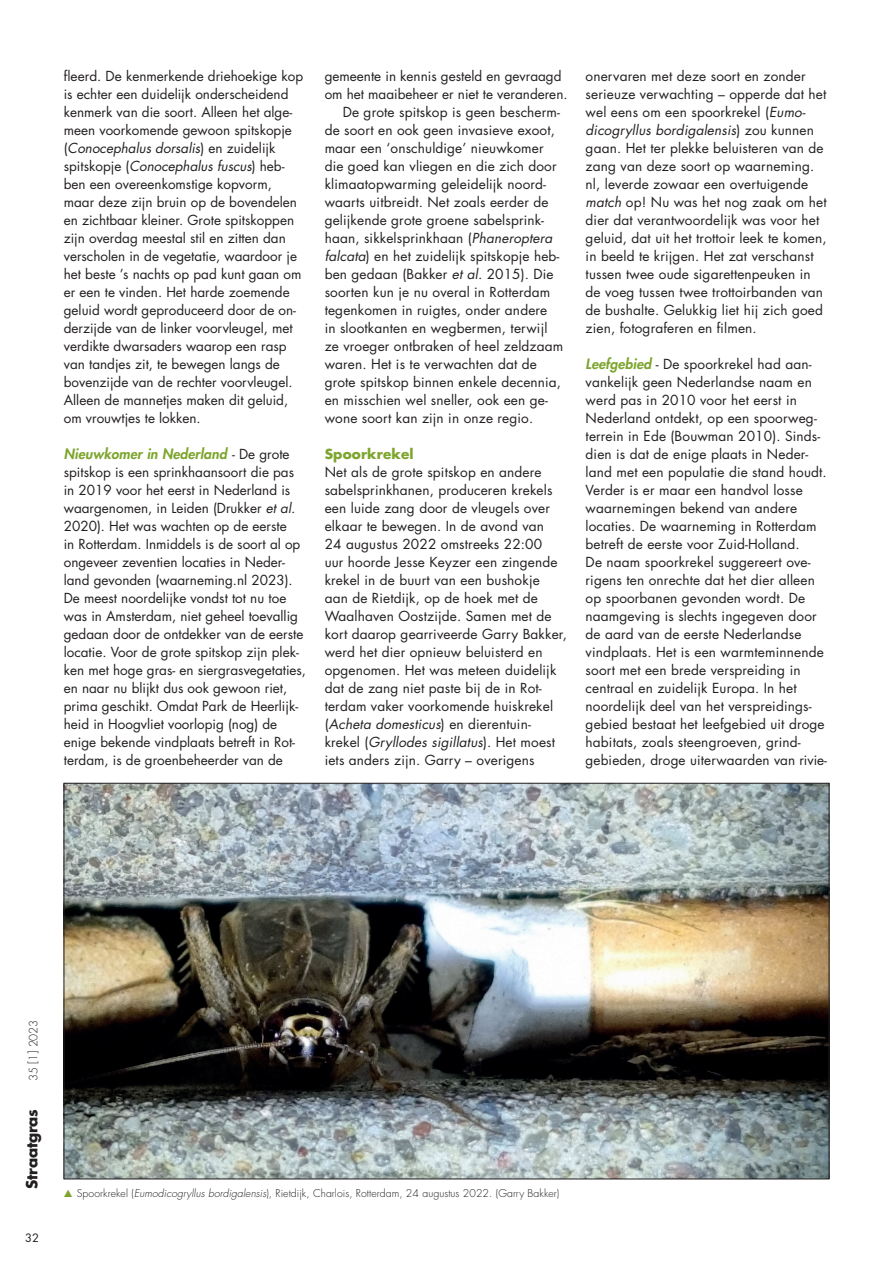
<style>
.page{position:relative;width:893px;height:1263px;background:#fff}
.page>*{position:absolute;margin:0;border:0;box-sizing:border-box;transform-origin:0 0}
.t1{font:700 15px "Futura Std";letter-spacing:-.02em;color:#231f20}
.t2{font:italic 800 13.8px "Futura Std";letter-spacing:.01em;color:#7da52d}
.t3{font:13.5px/18px "Futura Std";letter-spacing:.01em;color:#231f20}
.t4{font:700 13.5px "Futura Std";letter-spacing:.01em;color:#7da52d}
.t5{font:300 11.25px "Futura Std";letter-spacing:-.02em;color:#231f20}
.t6{font:11.25px "Futura Std";color:#231f20}
.t7{font:300 10.5px "Futura Std";letter-spacing:.005em;color:#231f20}
.s1{font-style:italic}
.s2{font-weight:400;font-style:normal;font-size:13.5px;color:#231f20}
.s3{font-weight:800;font-style:italic;font-size:13.8px;color:#7da52d}
.s4{font-family:"European Pi Three";font-weight:400;color:#7da52d}
</style>
<div class="page">
<img style="left:66px;top:785px;width:761px;height:392px">
<p class="t3" style="left:64px;top:67px;width:241px">fleerd. De kenmerkende driehoekige kop is echter een duidelijk onderscheidend kenmerk van die soort. Alleen het alge&shy;meen voorkomende gewoon spitskopje (<span class="s1">Conocephalus dorsalis</span>) en zuidelijk spitskopje (<span class="s1">Conocephalus fuscus</span>) heb&shy;ben een overeenkomstige kopvorm, maar deze zijn bruin op de bovendelen en zichtbaar kleiner. Grote spitskoppen zijn overdag meestal stil en zitten dan verscholen in de vegetatie, waardoor je het beste ’s nachts op pad kunt gaan om er een te vinden. Het harde zoemende geluid wordt geproduceerd door de on&shy;derzijde van de linker voorvleugel, met verdikte dwarsaders waarop een rasp van tandjes zit, te bewegen langs de bovenzijde van de rechter voorvleugel.<br>Alleen de mannetjes maken dit geluid, om vrouwtjes te lokken.</p>
<p class="t2" style="left:64px;top:445px;width:227px">Nieuwkomer in Nederland <span class="s2">- De grote</span></p>
<p class="t3" style="left:64px;top:463px;width:244px">spitskop is een sprinkhaansoort die pas in 2019 voor het eerst in Nederland is waargenomen, in Leiden (Drukker <span class="s1">et al.<br></span>2020). Het was wachten op de eerste<br>in Rotterdam. Inmiddels is de soort al op ongeveer zeventien locaties in Neder&shy;land gevonden (waarneming.nl 2023).<br>De meest noordelijke vondst tot nu toe was in Amsterdam, niet geheel toevallig gedaan door de ontdekker van de eerste locatie. Voor de grote spitskop zijn plek&shy;ken met hoge gras- en siergrasvegetaties, en naar nu blijkt dus ook gewoon riet, prima geschikt. Omdat Park de Heerlijk&shy;heid in Hoogvliet voorlopig (nog) de enige bekende vindplaats betreft in Rot&shy;terdam, is de groenbeheerder van de</p>
<p class="t3" style="left:325px;top:67px;width:238px">gemeente in kennis gesteld en gevraagd</p>
<p class="t3" style="left:325px;top:85px;width:244px">om het maaibeheer er niet te veranderen.</p>
<p class="t3" style="left:343px;top:103px;width:219px">De grote spitskop is geen bescherm-</p>
<p class="t3" style="left:325px;top:121px;width:232px">de soort en ook geen invasieve exoot,</p>
<p class="t3" style="left:325px;top:139px;width:220px">maar een ‘onschuldige’ nieuwkomer</p>
<p class="t3" style="left:325px;top:157px;width:233px">die goed kan vliegen en die zich door</p>
<p class="t3" style="left:325px;top:175px;width:223px">klimaatopwarming geleidelijk noord-</p>
<p class="t3" style="left:325px;top:193px;width:225px">waarts uitbreidt. Net zoals eerder de</p>
<p class="t3" style="left:325px;top:211px;width:221px">gelijkende grote groene sabelsprink-</p>
<p class="t3" style="left:325px;top:229px;width:229px">haan, sikkelsprinkhaan (<span class="s1">Phaneroptera</span></p>
<p class="t3" style="left:325px;top:247px;width:236px"><span class="s1">falcata</span>) en het zuidelijk spitskopje heb-</p>
<p class="t3" style="left:325px;top:265px;width:230px">ben gedaan (Bakker <span class="s1">et al.</span> 2015). Die</p>
<p class="t3" style="left:325px;top:283px;width:227px">soorten kun je nu overal in Rotterdam</p>
<p class="t3" style="left:325px;top:301px;width:224px">tegenkomen in ruigtes, onder andere</p>
<p class="t3" style="left:325px;top:319px;width:224px">in slootkanten en wegbermen, terwijl</p>
<p class="t3" style="left:325px;top:337px;width:240px">ze vroeger ontbraken of heel zeldzaam</p>
<p class="t3" style="left:325px;top:355px;width:214px">waren. Het is te verwachten dat de</p>
<p class="t3" style="left:325px;top:373px;width:238px">grote spitskop binnen enkele decennia,</p>
<p class="t3" style="left:325px;top:391px;width:225px">en misschien wel sneller, ook een ge-</p>
<p class="t3" style="left:325px;top:409px;width:210px">wone soort kan zijn in onze regio.</p>
<p class="t4" style="left:325px;top:445px;width:90px">Spoorkrekel</p>
<p class="t3" style="left:325px;top:463px;width:244px">Net als de grote spitskop en andere sabelsprinkhanen, produceren krekels een luide zang door de vleugels over elkaar te bewegen. In de avond van<br>24 augustus 2022 omstreeks 22:00<br>uur hoorde Jesse Keyzer een zingende krekel in de buurt van een bushokje<br>aan de Rietdijk, op de hoek met de Waalhaven Oostzijde. Samen met de kort daarop gearriveerde Garry Bakker, werd het dier opnieuw beluisterd en opgenomen. Het was meteen duidelijk dat de zang niet paste bij de in Rot&shy;terdam vaker voorkomende huiskrekel (<span class="s1">Acheta domesticus</span>) en dierentuin&shy;krekel (<span class="s1">Gryllodes sigillatus</span>). Het moest iets anders zijn. Garry – overigens</p>
<p class="t3" style="left:586px;top:67px;width:243px">onervaren met deze soort en zonder serieuze verwachting – opperde dat het wel eens om een spoorkrekel (<span class="s1">Eumo&shy;dicogryllus bordigalensis</span>) zou kunnen gaan. Het ter plekke beluisteren van de zang van deze soort op waarneming. nl, leverde zowaar een overtuigende <span class="s1">match</span> op! Nu was het nog zaak om het dier dat verantwoordelijk was voor het geluid, dat uit het trottoir leek te komen, in beeld te krijgen. Het zat verschanst tussen twee oude sigarettenpeuken in de voeg tussen twee trottoirbanden van de bushalte. Gelukkig liet hij zich goed zien, fotograferen en filmen.</p>
<p class="t3" style="left:586px;top:355px;width:243px"><span class="s3">Leefgebied</span> - De spoorkrekel had aan&shy;vankelijk geen Nederlandse naam en werd pas in 2010 voor het eerst in Nederland ontdekt, op een spoorweg&shy;terrein in Ede (Bouwman 2010). Sinds&shy;dien is dat de enige plaats in Neder&shy;land met een populatie die stand houdt.<br>Verder is er maar een handvol losse waarnemingen bekend van andere locaties. De waarneming in Rotterdam betreft de eerste voor Zuid-Holland.<br>De naam spoorkrekel suggereert ove&shy;rigens ten onrechte dat het dier alleen op spoorbanen gevonden wordt. De naamgeving is slechts ingegeven door de aard van de eerste Nederlandse vindplaats. Het is een warmteminnende soort met een brede verspreiding in centraal en zuidelijk Europa. In het noordelijk deel van het verspreidings&shy;gebied bestaat het leefgebied uit droge habitats, zoals steengroeven, grind&shy;gebieden, droge uiterwaarden van rivie-</p>
<p class="t5" style="left:27px;top:1080px;width:62px;rotate:-90deg">35 [1] 2023</p>
<p class="t1" style="left:22px;top:1188px;width:81px;rotate:-90deg">Straatgras</p>
<p class="t6" style="left:25px;top:1231px;width:16px">32</p>
<p class="t7" style="left:64px;top:1187px;width:497px"><span class="s4">G</span> Spoorkrekel (<span class="s1">Eumodicogryllus bordigalensis</span>), Rietdijk, Charlois, Rotterdam, 24 augustus 2022. (Garry Bakker)</p>
</div>
